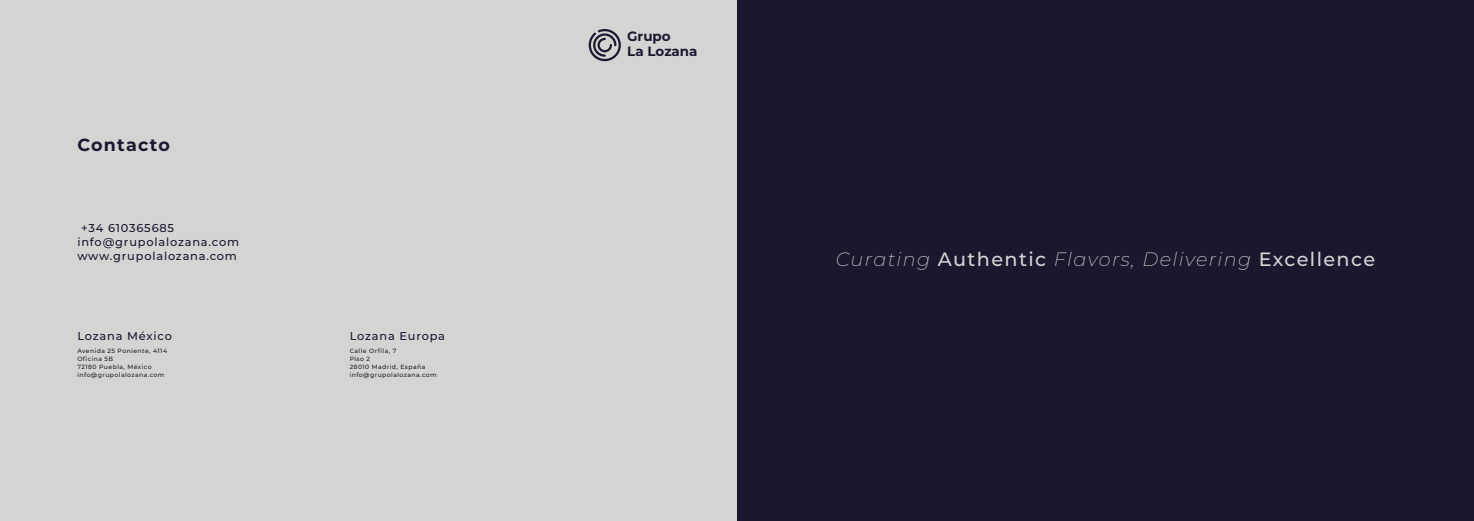
<style>
.page{position:relative;width:1474px;height:521px;background:#fff}
.page>*{position:absolute;margin:0;border:0;box-sizing:border-box;transform-origin:0 0}
.t1{font:italic 200 19.25px "Montserrat";letter-spacing:.07em;color:#d4d4d3}
.t2{font:700 17.5px "Montserrat";letter-spacing:.07em;color:#1a172f}
.t3{font:700 13.47px/14.8px "Montserrat";color:#1b1930}
.t4{font:500 11.38px/14px "Montserrat";letter-spacing:.07em;color:#1a172f}
.t5{font:500 6.12px/7.9px "Montserrat";letter-spacing:.07em;color:#1d1d1b}
.s1{font-weight:500;font-style:normal}
</style>
<div class="page">
<div style="left:0;top:0;width:1473px;height:521px;background:#d4d4d3"></div>
<div style="left:737px;top:0;width:736px;height:521px;background:#1a172f"></div>
<svg style="left:588px;top:29px;width:33px;height:32px"></svg>
<h2 class="t2" style="left:77px;top:132px;width:94px">Contacto</h2>
<h3 class="t4" style="left:77px;top:221px;width:163px;text-indent:4px">+34 610365685 info@grupolalozana.com www.grupolalozana.com</h3>
<h3 class="t4" style="left:77px;top:328px;width:96px">Lozana México</h3>
<p class="t5" style="left:77px;top:347px;width:91px">Avenida 25 Poniente, 4114<br>Oficina 5B<br>72180 Puebla, México info@grupolalozana.com</p>
<h3 class="t4" style="left:350px;top:328px;width:97px">Lozana Europa</h3>
<p class="t5" style="left:350px;top:347px;width:89px">Calle Orfila, 7<br>Piso 2<br>28010 Madrid, España info@grupolalozana.com</p>
<h3 class="t3" style="left:627px;top:28px;width:72px">Grupo<br>La Lozana</h3>
<h1 class="t1" style="left:835px;top:246px;width:540px">Curating <span class="s1">Authentic</span> Flavors, Delivering <span class="s1">Excellence</span></h1>
</div>
